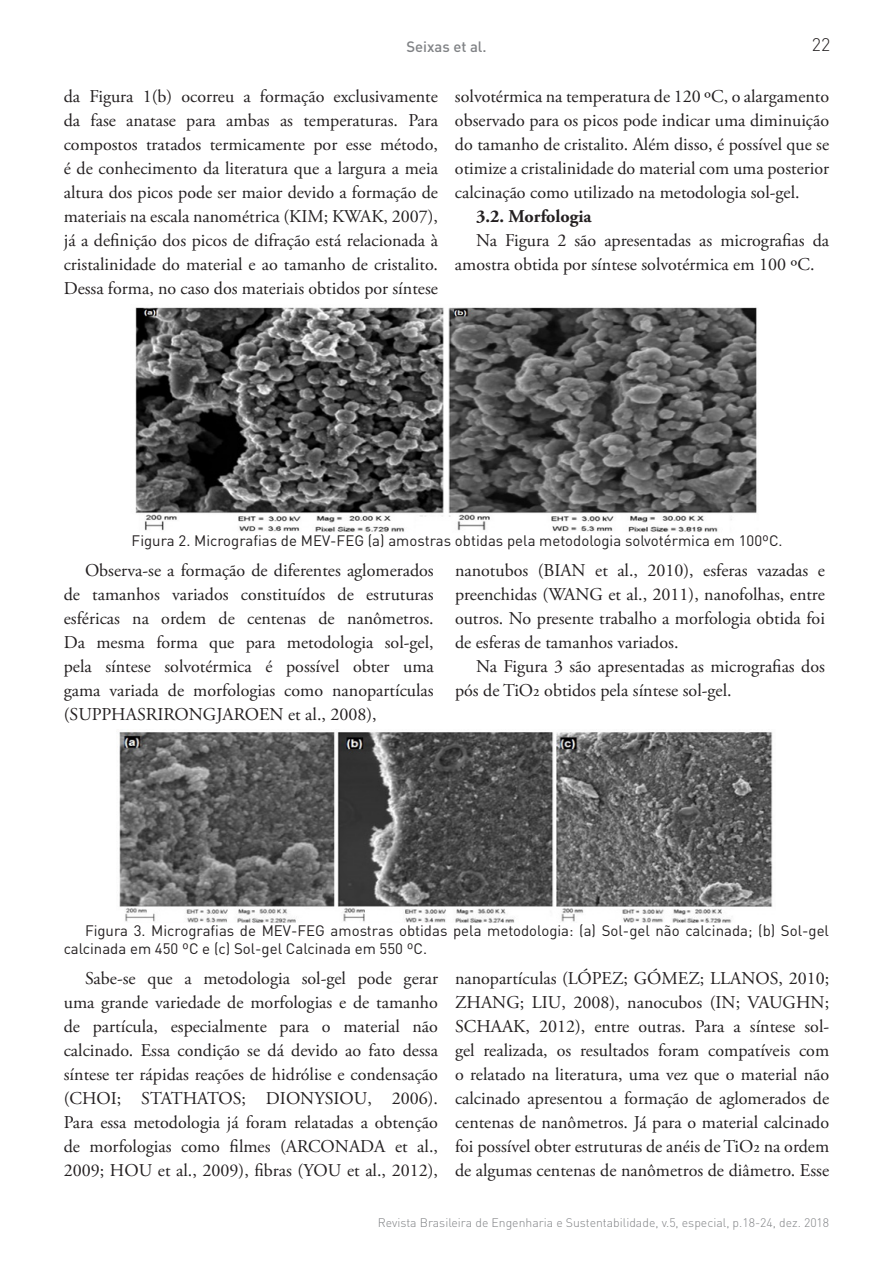
<style>
.page{position:relative;width:893px;height:1263px;background:#fff}
.page>*{position:absolute;margin:0;border:0;box-sizing:border-box;transform-origin:0 0}
.t1{font:18px/24px "Adobe Garamond Pro";color:#231f20;text-align:justify}
.t2{font:700 18px "Adobe Garamond Pro";color:#231f20}
.t3{font:300 18px "DIN";color:#231f20}
.t4{font:15px/18px "DIN";color:#231f20}
.t5{font:500 14.85px "DIN";color:#808285}
.t6{font:300 12.3px "DIN";color:#808285}
</style>
<div class="page">
<img style="left:135px;top:307px;width:622px;height:225px">
<img style="left:119px;top:732px;width:654px;height:191px">
<p class="t5" style="left:406px;top:37px;width:82px">Seixas et al.</p>
<p class="t3" style="left:812px;top:33px;width:20px">22</p>
<p class="t1" style="left:64px;top:85px;width:376px">da Figura 1(b) ocorreu a formação exclusivamente da fase anatase para ambas as temperaturas. Para compostos tratados termicamente por esse método, é de conhecimento da literatura que a largura a meia altura dos picos pode ser maior devido a formação de materiais na escala nanométrica (KIM; KWAK, 2007), já a definição dos picos de difração está relacionada à cristalinidade do material e ao tamanho de cristalito.<br>Dessa forma, no caso dos materiais obtidos por síntese</p>
<p class="t1" style="left:455px;top:85px;width:376px">solvotérmica na temperatura de 120 ºC, o alargamento observado para os picos pode indicar uma diminuição do tamanho de cristalito. Além disso, é possível que se otimize a cristalinidade do material com uma posterior calcinação como utilizado na metodologia sol-gel.</p>
<p class="t2" style="left:476px;top:206px;width:117px">3.2. Morfologia</p>
<p class="t1" style="left:455px;top:229px;width:376px;text-indent:21px">Na Figura 2 são apresentadas as micrografias da amostra obtida por síntese solvotérmica em 100 ºC.</p>
<p class="t4" style="left:132px;top:531px;width:652px">Figura 2. Micrografias de MEV-FEG (a) amostras obtidas pela metodologia solvotérmica em 100ºC.</p>
<p class="t1" style="left:64px;top:559px;width:371px;text-indent:21px">Observa-se a formação de diferentes aglomerados de tamanhos variados constituídos de estruturas esféricas na ordem de centenas de nanômetros.<br>Da mesma forma que para metodologia sol-gel, pela síntese solvotérmica é possível obter uma gama variada de morfologias como nanopartículas (SUPPHASRIRONGJAROEN et al., 2008),</p>
<p class="t1" style="left:455px;top:559px;width:371px">nanotubos (BIAN et al., 2010), esferas vazadas e preenchidas (WANG et al., 2011), nanofolhas, entre outros. No presente trabalho a morfologia obtida foi de esferas de tamanhos variados.</p>
<p class="t1" style="left:455px;top:655px;width:371px;text-indent:21px">Na Figura 3 são apresentadas as micrografias dos pós de TiO2 obtidos pela síntese sol-gel.</p>
<p class="t4" style="left:64px;top:921px;width:767px;text-indent:21px">Figura 3. Micrografias de MEV-FEG amostras obtidas pela metodologia: (a) Sol-gel não calcinada; (b) Sol-gel calcinada em 450 ºC e (c) Sol-gel Calcinada em 550 ºC.</p>
<p class="t1" style="left:455px;top:967px;width:376px">nanopartículas (LÓPEZ; GÓMEZ; LLANOS, 2010; ZHANG; LIU, 2008), nanocubos (IN; VAUGHN; SCHAAK, 2012), entre outras. Para a síntese sol&shy;gel realizada, os resultados foram compatíveis com o relatado na literatura, uma vez que o material não calcinado apresentou a formação de aglomerados de centenas de nanômetros. Já para o material calcinado foi possível obter estruturas de anéis de TiO2 na ordem de algumas centenas de nanômetros de diâmetro. Esse</p>
<p class="t1" style="left:64px;top:967px;width:376px;text-indent:21px">Sabe-se que a metodologia sol-gel pode gerar uma grande variedade de morfologias e de tamanho de partícula, especialmente para o material não calcinado. Essa condição se dá devido ao fato dessa síntese ter rápidas reações de hidrólise e condensação (CHOI; STATHATOS; DIONYSIOU, 2006).<br>Para essa metodologia já foram relatadas a obtenção de morfologias como filmes (ARCONADA et al., 2009; HOU et al., 2009), fibras (YOU et al., 2012),</p>
<p class="t6" style="left:378px;top:1215px;width:453px">Revista Brasileira de Engenharia e Sustentabilidade, v.5, especial, p.18-24, dez. 2018</p>
</div>
